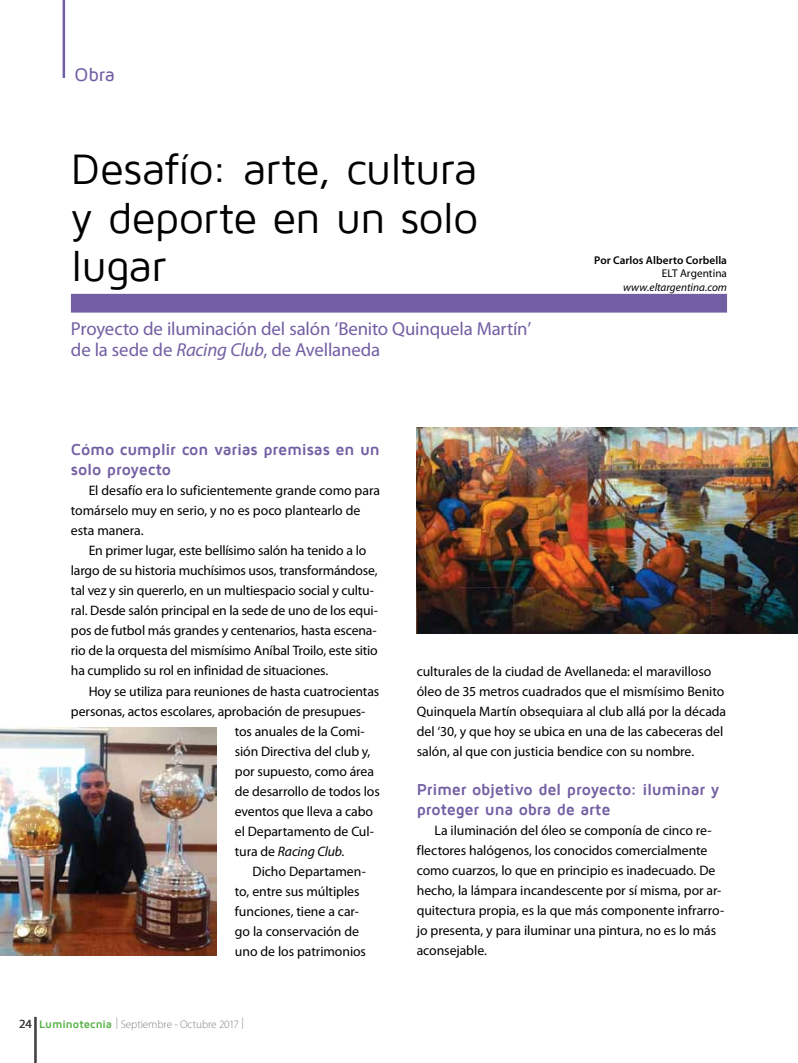
<style>
.page{position:relative;width:798px;height:1063px;background:#fff}
.page>*{position:absolute;margin:0;border:0;box-sizing:border-box;transform-origin:0 0}
.t1{font:43.75px/48.8px "Maven Pro";letter-spacing:-.02em;color:#000;text-align:justify}
.t2{font:18.75px/21.2px "Myriad Pro";letter-spacing:-.01em;color:#725fa3}
.t3{font:500 18.75px "Maven Pro";color:#725fa3}
.t4{font:700 16.25px/20px "Maven Pro";letter-spacing:-.015em;color:#725fa3}
.t5{font:13.75px/20px "Myriad Pro";letter-spacing:-.005em;color:#000}
.t6{font:italic 13.75px "Myriad Pro";letter-spacing:-.015em;color:#000}
.t7{font:12.5px "Myriad Pro";color:#414042}
.t8{font:300 11.25px "Myriad Pro";letter-spacing:-.01em;color:#808285}
.t9{font:600 11.25px "Myriad Pro";letter-spacing:.005em;color:#000}
.t10{font:italic 11.25px "Myriad Pro";color:#000}
.t11{font:11.25px "Myriad Pro";color:#000}
.s1{font-style:italic}
.s2{font-style:normal}
.s3{font-family:"Maven Pro";font-weight:700;color:#55b047}
</style>
<div class="page">
<hr style="left:34px;top:1017px;width:3px;height:46px;background:#414042">
<hr style="left:63px;top:0;width:2px;height:78px;background:#725fa3">
<div style="left:71px;top:294px;width:655px;height:19px;background:#725fa3"></div>
<img style="left:0;top:728px;width:216px;height:228px">
<img style="left:416px;top:428px;width:381px;height:206px">
<h2 class="t3" style="left:74px;top:65px;width:42px">Obra</h2>
<h1 class="t1" style="left:71px;top:145px;width:408px">Desafío: arte, cultura y deporte en un solo lugar</h1>
<h2 class="t2" style="left:71px;top:318px;width:461px">Proyecto de iluminación del salón ‘Benito Quinquela Martín’ de la sede de <span class="s1">Racing Club</span>, de Avellaneda</h2>
<p class="t9" style="left:594px;top:254px;width:134px">Por Carlos Alberto Corbella</p>
<p class="t11" style="left:661px;top:267px;width:67px">ELT Argentina</p>
<p class="t10" style="left:622px;top:281px;width:105px">www.eltargentina.com</p>
<p class="t4" style="left:71px;top:440px;width:310px">Cómo cumplir con varias premisas en un solo proyecto</p>
<p class="t5" style="left:71px;top:481px;width:310px;text-indent:18px">El desafío era lo suficientemente grande como para tomárselo muy en serio, y no es poco plantearlo de esta manera.</p>
<p class="t5" style="left:71px;top:541px;width:308px;text-indent:18px">En primer lugar, este bellísimo salón ha tenido a lo largo de su historia muchísimos usos, transformándose, tal vez y sin quererlo, en un multiespacio social y cultu&shy;ral. Desde salón principal en la sede de uno de los equi&shy;pos de futbol más grandes y centenarios, hasta escena&shy;rio de la orquesta del mismísimo Aníbal Troilo, este sitio ha cumplido su rol en infinidad de situaciones.</p>
<p class="t5" style="left:89px;top:681px;width:292px">Hoy se utiliza para reuniones de hasta cuatrocientas</p>
<p class="t5" style="left:71px;top:701px;width:296px">personas, actos escolares, aprobación de presupues-</p>
<p class="t5" style="left:235px;top:721px;width:131px">tos anuales de la Comi-</p>
<p class="t5" style="left:235px;top:741px;width:137px">sión Directiva del club y,</p>
<p class="t5" style="left:235px;top:761px;width:140px">por supuesto, como área</p>
<p class="t5" style="left:235px;top:781px;width:146px">de desarrollo de todos los</p>
<p class="t5" style="left:235px;top:801px;width:140px">eventos que lleva a cabo</p>
<p class="t5" style="left:235px;top:821px;width:140px">el Departamento de Cul-</p>
<p class="t6" style="left:235px;top:844px;width:111px"><span class="s2">tura de</span> Racing Club<span class="s2">.</span></p>
<p class="t5" style="left:252px;top:861px;width:115px">Dicho Departamen-</p>
<p class="t5" style="left:235px;top:881px;width:126px">to, entre sus múltiples</p>
<p class="t5" style="left:235px;top:901px;width:125px">funciones, tiene a car-</p>
<p class="t5" style="left:235px;top:921px;width:125px">go la conservación de</p>
<p class="t5" style="left:235px;top:941px;width:133px">uno de los patrimonios</p>
<p class="t7" style="left:19px;top:1017px;width:14px">24</p>
<p class="t8" style="left:241px;top:1016px;width:4px">|</p>
<p class="t8" style="left:39px;top:1018px;width:201px"><span class="s3">Luminotecnia</span> | Septiembre - Octubre 2017</p>
<p class="t5" style="left:416px;top:661px;width:311px">culturales de la ciudad de Avellaneda: el maravilloso óleo de 35 metros cuadrados que el mismísimo Benito Quinquela Martín obsequiara al club allá por la década del ‘30, y que hoy se ubica en una de las cabeceras del salón, al que con justicia bendice con su nombre.</p>
<p class="t4" style="left:416px;top:780px;width:304px">Primer objetivo del proyecto: iluminar y proteger una obra de arte</p>
<p class="t5" style="left:416px;top:821px;width:309px;text-indent:18px">La iluminación del óleo se componía de cinco re&shy;flectores halógenos, los conocidos comercialmente como cuarzos, lo que en principio es inadecuado. De hecho, la lámpara incandescente por sí misma, por ar&shy;quitectura propia, es la que más componente infrarro&shy;jo presenta, y para iluminar una pintura, no es lo más aconsejable.</p>
</div>
